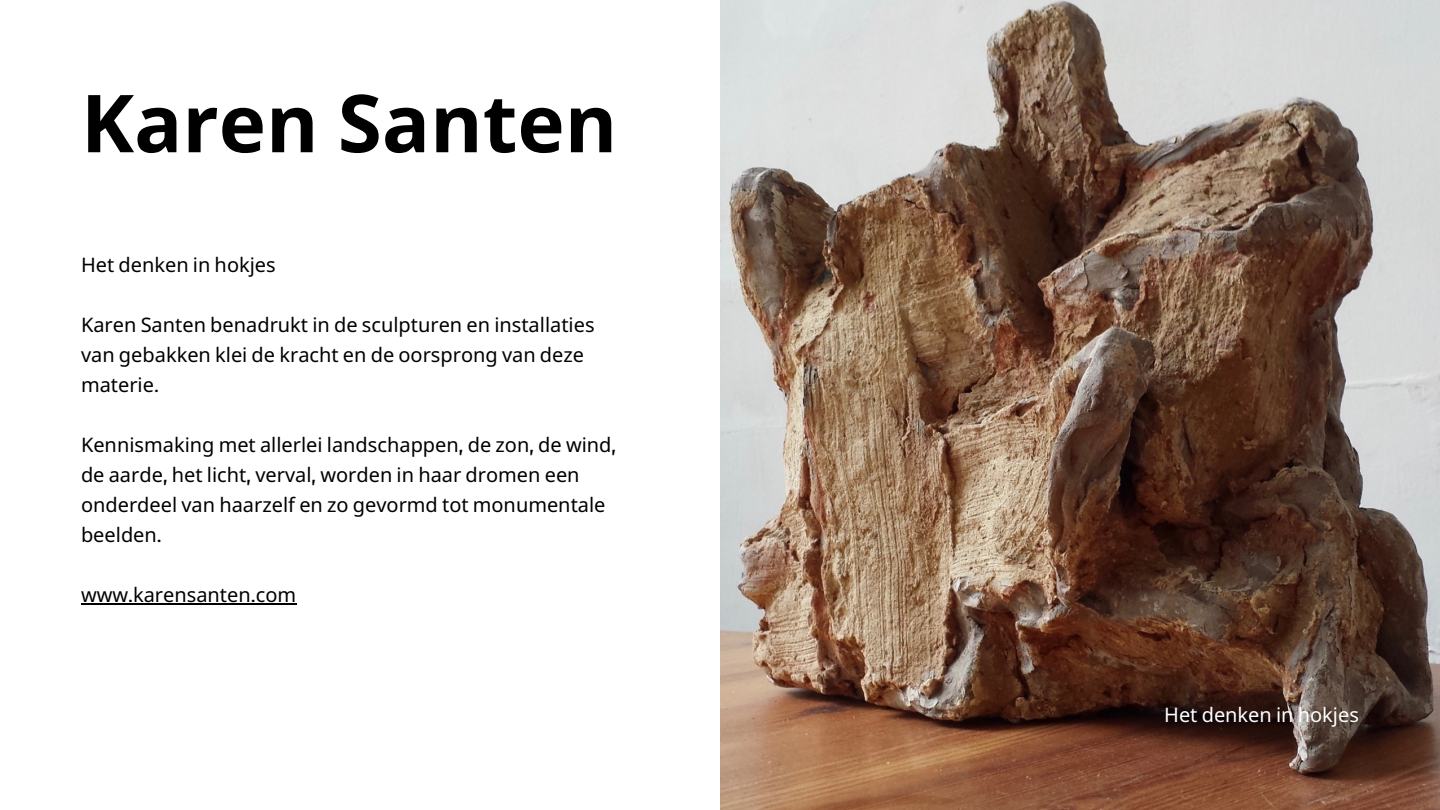
<style>
.page{position:relative;width:1440px;height:810px;background:#fff}
.page>*{position:absolute;margin:0;border:0;box-sizing:border-box;transform-origin:0 0}
.t1{font:700 80px "Noto Sans";color:#000}
.t2{font:20px/30px "Noto Sans";color:#000}
.t3{font:20px "Noto Sans";color:#fff}
.s1{font-family:"OS Antidott"}
</style>
<div class="page">
<img style="left:720px;top:0;width:720px;height:810px">
<hr style="left:81px;top:603px;width:215px;height:2px;background:#000">
<h1 class="t1" style="left:81px;top:67px;width:538px">Karen Santen</h1>
<p class="t2" style="left:81px;top:249px;width:196px">Het denken in hokjes</p>
<p class="t2" style="left:81px;top:309px;width:515px">Karen Santen benadrukt in de sculpturen en installaties van gebakken klei de kracht en de oorsprong van deze materie<span class="s1">.</span></p>
<p class="t2" style="left:81px;top:429px;width:537px">Kennismaking met allerlei landschappen<span class="s1">,</span> de zon<span class="s1">,</span> de wind<span class="s1">, </span>de aarde<span class="s1">,</span> het licht<span class="s1">,</span> verval<span class="s1">,</span> worden in haar dromen een onderdeel van haarzelf en zo gevormd tot monumentale beelden<span class="s1">.</span></p>
<p class="t2" style="left:81px;top:579px;width:217px">www<span class="s1">.</span>karensanten<span class="s1">.</span>com</p>
<p class="t3" style="left:1164px;top:701px;width:196px">Het denken in hokjes</p>
</div>
